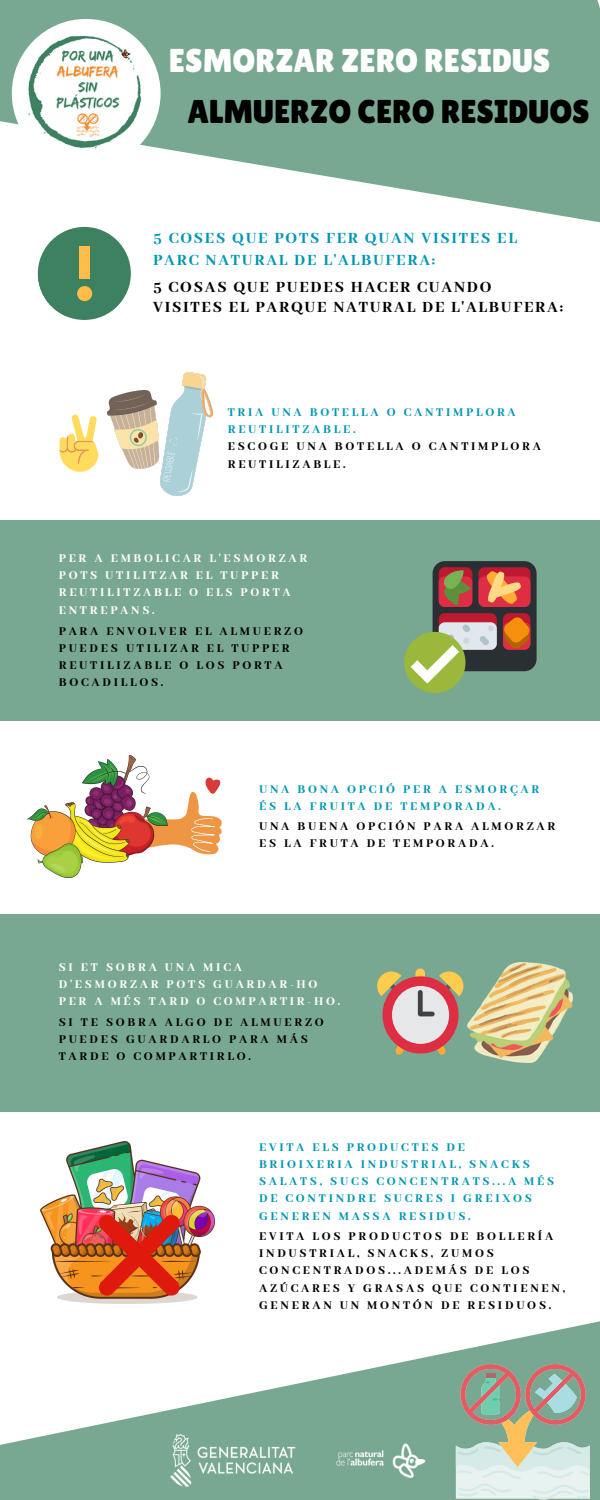
<style>
.page{position:relative;width:600px;height:1500px;background:#fff}
.page>*{position:absolute;margin:0;border:0;box-sizing:border-box;transform-origin:0 0}
.t1{font:33px "Lilita One";color:#000}
.t2{font:33px "Lilita One";color:#fff}
.t3{font:800 17px/19.5px "Abhaya Libre";letter-spacing:.105em;color:#000}
.t4{font:800 17px/22.5px "Abhaya Libre";letter-spacing:.105em;color:#0097b2}
.t5{font:800 13px/17.2px "Abhaya Libre";letter-spacing:.215em;color:#000}
.t6{font:800 13px/17.2px "Abhaya Libre";letter-spacing:.215em;color:#0097b2}
.t7{font:800 13px/17.2px "Abhaya Libre";letter-spacing:.215em;color:#fff}
</style>
<div class="page">
<div style="left:0;top:914px;width:600px;height:198px;background:#79a892"></div>
<svg style="left:60px;top:414px;width:38px;height:58px"></svg>
<div style="left:0;top:520px;width:600px;height:201px;background:#79a892"></div>
<div style="left:433px;top:561px;width:104px;height:110px;background:#292f33;border-radius:12px"></div>
<svg style="left:404px;top:567px;width:126px;height:126px"></svg>
<svg style="left:167px;top:777px;width:55px;height:78px"></svg>
<svg style="left:415px;top:968px;width:10px;height:20px"></svg>
<svg style="left:377px;top:972px;width:86px;height:83px"></svg>
<img style="left:41px;top:1141px;width:173px;height:151px">
<img style="left:98px;top:1214px;width:82px;height:78px">
<svg style="left:0;top:1292px;width:600px;height:208px"></svg>
<svg style="left:0;top:0;width:600px;height:235px;fill:#79a892"></svg>
<img style="left:12px;top:19px;width:149px;height:149px;border-radius:50%">
<img style="left:161px;top:1429px;width:274px;height:61px">
<img style="left:27px;top:756px;width:140px;height:122px">
<img style="left:467px;top:962px;width:105px;height:101px">
<img style="left:108px;top:373px;width:105px;height:123px">
<svg style="left:456px;top:1364px;width:134px;height:136px"></svg>
<div style="left:38px;top:227px;width:93px;height:93px;background:#3d8161;border-radius:50%"></div>
<svg style="left:38px;top:246px;width:52px;height:70px"></svg>
<div style="left:79px;top:246px;width:11px;height:33px;background:#ffbc48"></div>
<div style="left:77px;top:286px;width:15px;height:15px;background:#ffbc48;border-radius:50%"></div>
<p class="t2" style="left:169px;top:41px;width:383px">ESMORZAR ZERO RESIDUS</p>
<p class="t1" style="left:187px;top:93px;width:404px">ALMUERZO CERO RESIDUOS</p>
<p class="t4" style="left:153px;top:227px;width:365px">5 COSES QUE POTS FER QUAN VISITES EL<br>PARC NATURAL DE L'ALBUFERA:</p>
<p class="t3" style="left:153px;top:278px;width:412px">5 COSAS QUE PUEDES HACER CUANDO<br>VISITES EL PARQUE NATURAL DE L'ALBUFERA:</p>
<p class="t6" style="left:228px;top:404px;width:290px">TRIA UNA BOTELLA O CANTIMPLORA<br>REUTILITZABLE.</p>
<p class="t5" style="left:228px;top:439px;width:315px">ESCOGE UNA BOTELLA O CANTIMPLORA<br>REUTILIZABLE.</p>
<p class="t7" style="left:59px;top:550px;width:250px">PER A EMBOLICAR L'ESMORZAR<br>POTS UTILITZAR EL TUPPER<br>REUTILITZABLE O ELS PORTA<br>ENTREPANS.</p>
<p class="t5" style="left:59px;top:623px;width:246px">PARA ENVOLVER EL ALMUERZO<br>PUEDES UTILIZAR EL TUPPER<br>REUTILIZABLE O LOS PORTA<br>BOCADILLOS.</p>
<p class="t6" style="left:259px;top:781px;width:282px">UNA BONA OPCIÓ PER A ESMORÇAR<br>ÉS LA FRUITA DE TEMPORADA.</p>
<p class="t5" style="left:259px;top:818px;width:298px">UNA BUENA OPCIÓN PARA ALMORZAR<br>ES LA FRUTA DE TEMPORADA.</p>
<p class="t7" style="left:59px;top:959px;width:283px">SI ET SOBRA UNA MICA<br>D'ESMORZAR POTS GUARDAR-HO<br>PER A MÉS TARD O COMPARTIR-HO.</p>
<p class="t5" style="left:59px;top:1014px;width:266px">SI TE SOBRA ALGO DE ALMUERZO<br>PUEDES GUARDARLO PARA MÁS<br>TARDE O COMPARTIRLO.</p>
<p class="t6" style="left:259px;top:1139px;width:297px">EVITA ELS PRODUCTES DE<br>BRIOIXERIA INDUSTRIAL, SNACKS<br>SALATS, SUCS CONCENTRATS...A MÉS<br>DE CONTINDRE SUCRES I GREIXOS<br>GENEREN MASSA RESIDUS.</p>
<p class="t5" style="left:259px;top:1228px;width:308px">EVITA LOS PRODUCTOS DE BOLLERÍA<br>INDUSTRIAL, SNACKS, ZUMOS<br>CONCENTRADOS...ADEMÁS DE LOS<br>AZÚCARES Y GRASAS QUE CONTIENEN,<br>GENERAN UN MONTÓN DE RESIDUOS.</p>
</div>
